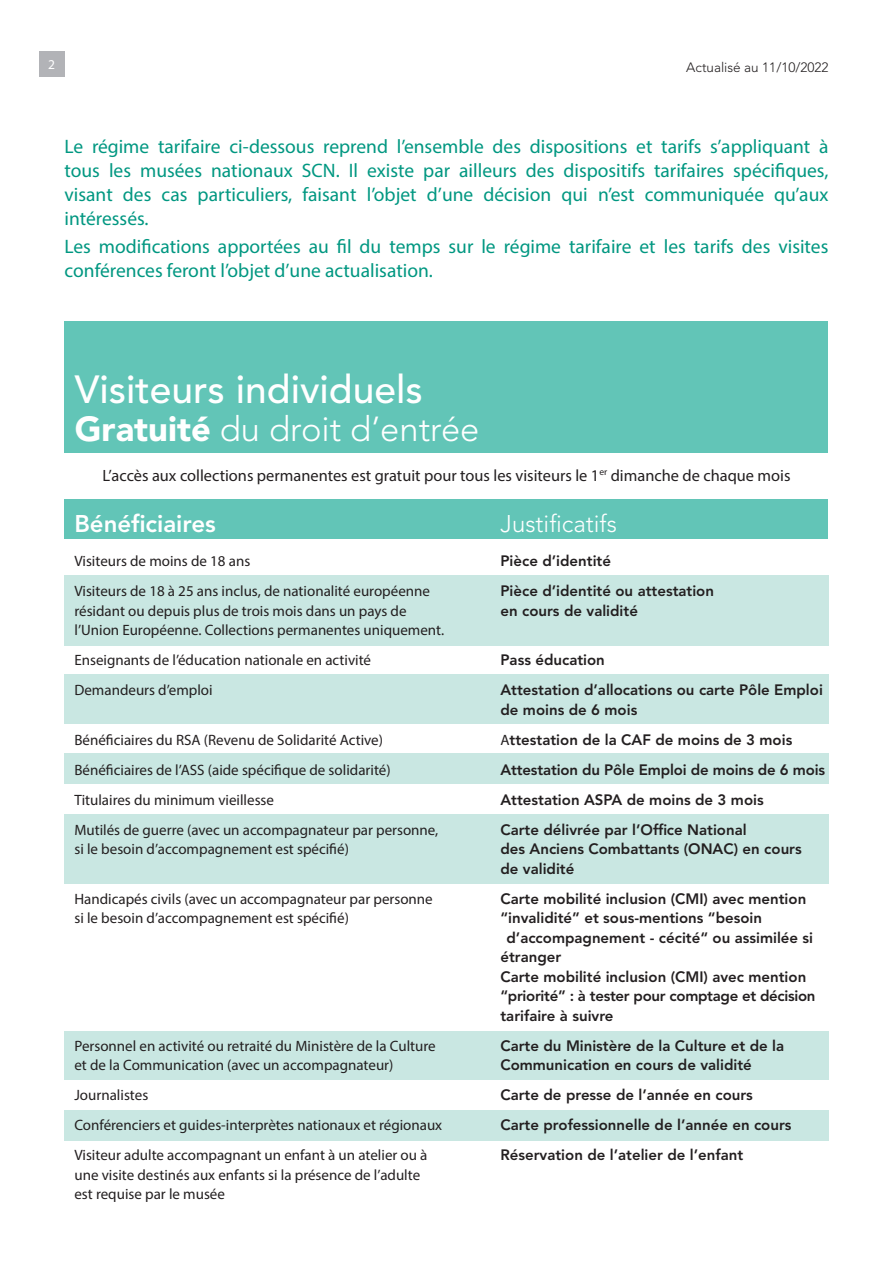
<style>
.page{position:relative;width:893px;height:1263px;background:#fff}
.page>*{position:absolute;margin:0;border:0;box-sizing:border-box;transform-origin:0 0}
.t1{font:500 39px "Avenir LT Std";color:#fff}
.t2{font:300 34.5px "Avenir LT Std";color:#fff}
.t3{font:800 24px "Avenir LT Std";color:#fff}
.t4{font:300 24px "Avenir LT Std";color:#fff}
.t5{font:19.5px/24px "Myriad Pro";color:#009781;text-align:justify}
.t6{font:16.35px "Myriad Pro";color:#231f20}
.t7{font:15px/30px "Myriad Pro";color:#231f20}
.t8{font:800 15px/19.5px "Avenir LT Std";color:#231f20}
.t9{font:800 15px "Avenir LT Std";letter-spacing:-.02em;color:#231f20}
.t10{font:300 13.5px "Avenir LT Std";color:#231f20}
.t11{font:13.5px "Myriad Pro";color:#fff}
.s1{font-weight:900}
.s2{font-family:"Myriad Pro";font-weight:400}
</style>
<div class="page">
<div style="left:64px;top:575px;width:764px;height:70px;background:#c9e7e2"></div>
<div style="left:64px;top:1031px;width:764px;height:49px;background:#c9e7e2"></div>
<div style="left:64px;top:674px;width:764px;height:49px;background:#c9e7e2"></div>
<div style="left:64px;top:1110px;width:764px;height:31px;background:#c9e7e2"></div>
<div style="left:64px;top:753px;width:764px;height:31px;background:#c9e7e2"></div>
<div style="left:64px;top:814px;width:764px;height:69px;background:#c9e7e2"></div>
<div style="left:65px;top:321px;width:763px;height:132px;background:#62c5b7"></div>
<div style="left:65px;top:499px;width:763px;height:39px;background:#62c5b7"></div>
<div style="left:39px;top:51px;width:26px;height:26px;background:#b2b3b7"></div>
<p class="t11" style="left:48px;top:56px;width:8px">2</p>
<p class="t10" style="left:686px;top:59px;width:144px">Actualisé au 11/10/2022</p>
<p class="t5" style="left:65px;top:134px;width:765px">Le régime tarifaire ci-dessous reprend l’ensemble des dispositions et tarifs s’appliquant à tous les musées nationaux SCN. Il existe par ailleurs des dispositifs tarifaires spécifiques, visant des cas particuliers, faisant l’objet d’une décision qui n’est communiquée qu’aux intéressés.</p>
<h3 class="t5" style="left:65px;top:234px;width:765px">Les modifications apportées au fil du temps sur le régime tarifaire et les tarifs des visites conférences feront l’objet d’une actualisation.</h3>
<h1 class="t1" style="left:75px;top:367px;width:349px">Visiteurs individuels</h1>
<h2 class="t2" style="left:75px;top:408px;width:406px"><span class="s1">Gratuité</span> du droit d’entrée</h2>
<p class="t6" style="left:102px;top:465px;width:690px">L’accès aux collections permanentes est gratuit pour tous les visiteurs le 1<sup>er</sup> dimanche de chaque mois</p>
<h3 class="t3" style="left:74px;top:509px;width:143px">Bénéficiaires</h3>
<h3 class="t4" style="left:500px;top:509px;width:118px">Justificatifs</h3>
<p class="t7" style="left:74px;top:546px;width:177px">Visiteurs de moins de 18 ans</p>
<p class="t8" style="left:500px;top:551px;width:112px">Pièce d’identité</p>
<p class="t7" style="left:74px;top:576px;width:357px">Visiteurs de 18 à 25 ans inclus, de nationalité européenne</p>
<p class="t8" style="left:500px;top:581px;width:215px">Pièce d’identité ou attestation</p>
<p class="t7" style="left:74px;top:595px;width:334px">résidant ou depuis plus de trois mois dans un pays de</p>
<p class="t8" style="left:500px;top:601px;width:139px">en cours de validité</p>
<p class="t7" style="left:74px;top:615px;width:371px">l’Union Européenne. Collections permanentes uniquement.<br>Enseignants de l’éducation nationale en activité</p>
<p class="t8" style="left:500px;top:650px;width:106px">Pass éducation</p>
<p class="t7" style="left:74px;top:675px;width:140px">Demandeurs d’emploi</p>
<p class="t8" style="left:500px;top:680px;width:324px">Attestation d’allocations ou carte Pôle Emploi de moins de 6 mois</p>
<p class="t7" style="left:74px;top:724px;width:310px">Bénéficiaires du RSA (Revenu de Solidarité Active)</p>
<p class="t8" style="left:500px;top:730px;width:293px"><span class="s2">A</span>ttestation de la CAF de moins de 3 mois</p>
<p class="t7" style="left:74px;top:754px;width:318px">Bénéficiaires de l’ASS (aide spécifique de solidarité)</p>
<p class="t8" style="left:500px;top:760px;width:326px">Attestation du Pôle Emploi de moins de 6 mois</p>
<p class="t7" style="left:74px;top:784px;width:201px">Titulaires du minimum vieillesse</p>
<p class="t8" style="left:500px;top:790px;width:265px">Attestation ASPA de moins de 3 mois</p>
<p class="t7" style="left:74px;top:814px;width:365px">Mutilés de guerre (avec un accompagnateur par personne,</p>
<p class="t8" style="left:500px;top:820px;width:248px">Carte délivrée par l’Office National</p>
<p class="t7" style="left:74px;top:834px;width:276px">si le besoin d’accompagnement est spécifié)</p>
<p class="t8" style="left:500px;top:839px;width:303px">des Anciens Combattants (ONAC) en cours de validité</p>
<p class="t7" style="left:74px;top:883px;width:360px">Handicapés civils (avec un accompagnateur par personne</p>
<p class="t8" style="left:500px;top:889px;width:307px">Carte mobilité inclusion (CMI) avec mention</p>
<p class="t7" style="left:74px;top:903px;width:276px">si le besoin d’accompagnement est spécifié)</p>
<p class="t8" style="left:500px;top:908px;width:263px">“invalidité” et sous-mentions “besoin</p>
<p class="t8" style="left:506px;top:928px;width:308px">d’accompagnement - cécité“ ou assimilée si</p>
<p class="t8" style="left:500px;top:947px;width:62px">étranger</p>
<p class="t8" style="left:500px;top:967px;width:307px">Carte mobilité inclusion (CMI) avec mention</p>
<p class="t9" style="left:500px;top:987px;width:317px">“priorité” : à tester pour comptage et décision</p>
<p class="t8" style="left:500px;top:1006px;width:115px">tarifaire à suivre</p>
<p class="t7" style="left:74px;top:1030px;width:363px">Personnel en activité ou retraité du Ministère de la Culture</p>
<p class="t8" style="left:500px;top:1036px;width:285px">Carte du Ministère de la Culture et de la</p>
<p class="t7" style="left:74px;top:1050px;width:320px">et de la Communication (avec un accompagnateur)</p>
<p class="t8" style="left:500px;top:1055px;width:253px">Communication en cours de validité</p>
<p class="t7" style="left:74px;top:1080px;width:75px">Journalistes</p>
<p class="t8" style="left:500px;top:1085px;width:254px">Carte de presse de l’année en cours</p>
<p class="t7" style="left:74px;top:1110px;width:369px">Conférenciers et guides-interprètes nationaux et régionaux</p>
<p class="t8" style="left:500px;top:1115px;width:293px">Carte professionnelle de l’année en cours</p>
<p class="t7" style="left:74px;top:1140px;width:355px">Visiteur adulte accompagnant un enfant à un atelier ou à</p>
<p class="t8" style="left:500px;top:1145px;width:244px">Réservation de l’atelier de l’enfant</p>
<p class="t7" style="left:74px;top:1165px;width:347px;line-height:19.5px">une visite destinés aux enfants si la présence de l’adulte est requise par le musée</p>
</div>
